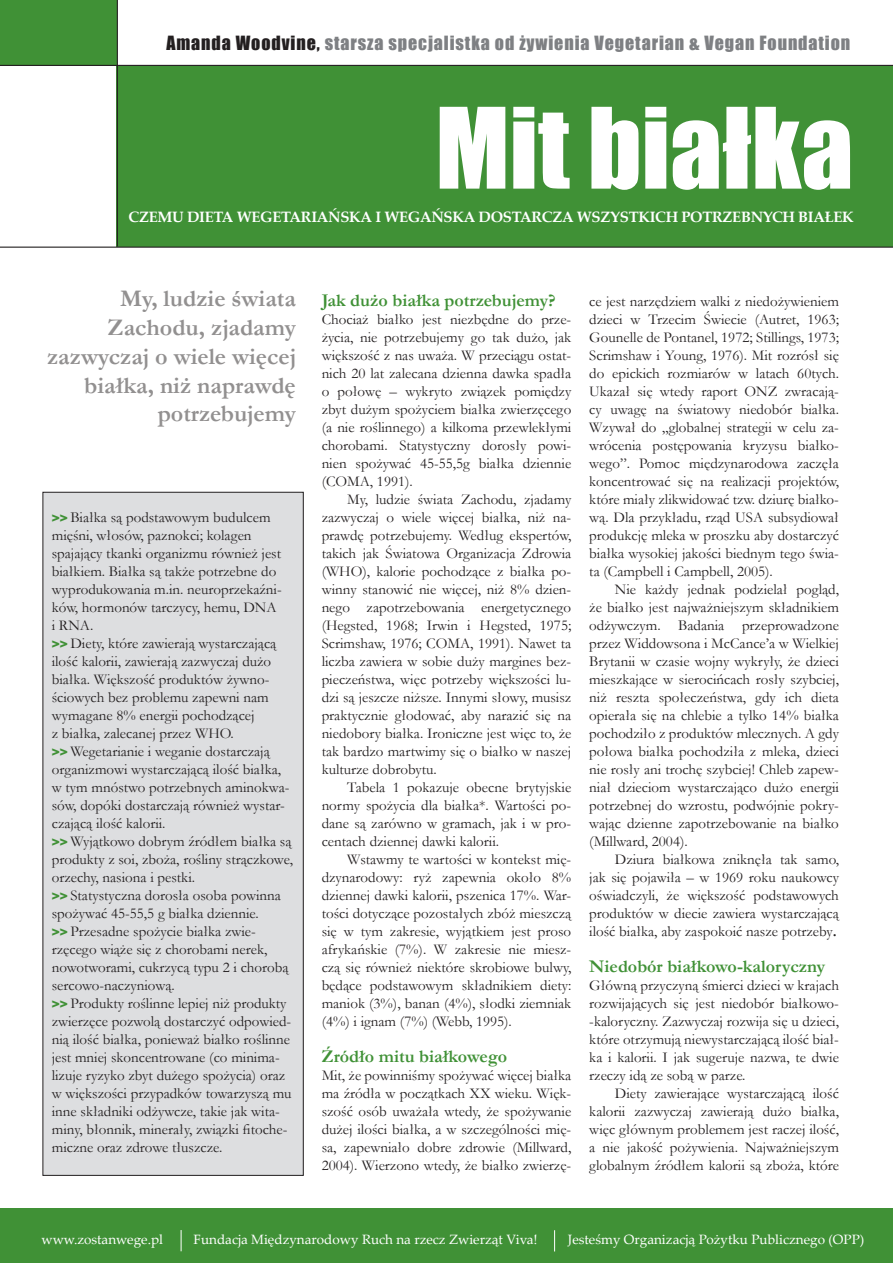
<style>
.page{position:relative;width:893px;height:1263px;background:#fff}
.page>*{position:absolute;margin:0;border:0;box-sizing:border-box;transform-origin:0 0}
.t1{font:103.5px "Impact";color:#fff}
.t2{font:700 24px/28.8px "Garamond";color:#929090;text-align:right}
.t3{font:700 18px "Garamond";color:#409136}
.t4{font:18px "Impact";letter-spacing:.05em;color:#7e8083}
.t5{font:15px/18px "Garamond";color:#231f20;text-align:justify}
.t6{font:700 15px "Palatino Linotype";letter-spacing:-.02em;color:#fff}
.t7{font:13.5px "Palatino Linotype";color:#fff}
.s1{color:#231f20}
.s2{font-family:"Impact";color:#409136}
.s3{font-weight:700}
</style>
<div class="page">
<div style="left:0;top:1209px;width:893px;height:54px;background:#409136"></div>
<div style="left:117px;top:66px;width:776px;height:181px;background:#409136"></div>
<hr style="left:0;top:247px;width:893px;height:1px;background:#231f20">
<div style="left:43px;top:492px;width:260px;height:683px;background:#dddee0"></div>
<div style="left:43px;top:492px;width:261px;height:684px;border:1px solid #231f20"></div>
<div style="left:0;top:0;width:117px;height:66px;background:#409136"></div>
<hr style="left:0;top:65px;width:893px;height:1px;background:#231f20">
<svg style="left:181px;top:1230px;width:1px;height:21px"></svg>
<svg style="left:554px;top:1230px;width:1px;height:21px"></svg>
<hr style="left:117px;top:0;width:1px;height:247px;background:#231f20">
<p class="t4" style="left:166px;top:29px;width:685px"><span class="s1">Amanda Woodvine,</span> starsza specjalistka od żywienia Vegetarian &amp; Vegan Foundation</p>
<h1 class="t1" style="left:435px;top:68px;width:419px">Mit białka</h1>
<p class="t6" style="left:129px;top:206px;width:727px">CZEMU DIETA WEGETARIAŃSKA I WEGAŃSKA DOSTARCZA WSZYSTKICH POTRZEBNYCH BIAŁEK</p>
<h2 class="t2" style="left:47px;top:284px;width:250px">My, ludzie świata<br>Zachodu, zjadamy zazwyczaj o wiele więcej białka, niż naprawdę potrzebujemy</h2>
<p class="t3" style="left:322px;top:288px;width:236px">Jak dużo białka potrzebujemy?</p>
<p class="t5" style="left:322px;top:310px;width:251px">Chociaż białko jest niezbędne do prze&shy;życia, nie potrzebujemy go tak dużo, jak większość z nas uważa. W przeciągu ostat&shy;nich 20 lat zalecana dzienna dawka spadła o połowę – wykryto związek pomiędzy zbyt dużym spożyciem białka zwierzęcego (a nie roślinnego) a kilkoma przewlekłymi chorobami. Statystyczny dorosły powi&shy;nien spożywać 45-55,5g białka dziennie (COMA, 1991).</p>
<p class="t5" style="left:322px;top:490px;width:251px;text-indent:26px">My, ludzie świata Zachodu, zjadamy zazwyczaj o wiele więcej białka, niż na&shy;prawdę potrzebujemy. Według ekspertów, takich jak Światowa Organizacja Zdrowia (WHO), kalorie pochodzące z białka po&shy;winny stanowić nie więcej, niż 8% dzien&shy;nego zapotrzebowania energetycznego (Hegsted, 1968; Irwin i Hegsted, 1975; Scrimshaw, 1976; COMA, 1991). Nawet ta liczba zawiera w sobie duży margines bez&shy;pieczeństwa, więc potrzeby większości lu&shy;dzi są jeszcze niższe. Innymi słowy, musisz praktycznie głodować, aby narazić się na niedobory białka. Ironiczne jest więc to, że tak bardzo martwimy się o białko w naszej kulturze dobrobytu.</p>
<p class="t5" style="left:322px;top:778px;width:251px;text-indent:26px">Tabela 1 pokazuje obecne brytyjskie normy spożycia dla białka*. Wartości po&shy;dane są zarówno w gramach, jak i w pro&shy;centach dziennej dawki kalorii.</p>
<p class="t5" style="left:322px;top:850px;width:251px;text-indent:26px">Wstawmy te wartości w kontekst mię&shy;dzynarodowy: ryż zapewnia około 8% dziennej dawki kalorii, pszenica 17%. War&shy;tości dotyczące pozostałych zbóż mieszczą się w tym zakresie, wyjątkiem jest proso afrykańskie (7%). W zakresie nie miesz&shy;czą się również niektóre skrobiowe bulwy, będące podstawowym składnikiem diety: maniok (3%), banan (4%), słodki ziemniak (4%) i ignam (7%) (Webb, 1995).</p>
<p class="t3" style="left:322px;top:1044px;width:187px">Źródło mitu białkowego</p>
<p class="t5" style="left:322px;top:1066px;width:251px">Mit, że powinniśmy spożywać więcej białka ma źródła w początkach XX wieku. Więk&shy;szość osób uważała wtedy, że spożywanie dużej ilości białka, a w szczególności mię&shy;sa, zapewniało dobre zdrowie (Millward, 2004). Wierzono wtedy, że białko zwierzę-</p>
<p class="t5" style="left:52px;top:508px;width:243px;text-align:left"><span class="s2">&gt;&gt;</span> Białka są podstawowym budulcem mięśni, włosów, paznokci; kolagen spajający tkanki organizmu również jest białkiem. Białka są także potrzebne do wyprodukowania m.in. neuroprzekaźni&shy;ków, hormonów tarczycy, hemu, DNA<br>i RNA.<br><span class="s2">&gt;&gt;</span> Diety, które zawierają wystarczającą ilość kalorii, zawierają zazwyczaj dużo białka. Większość produktów żywno&shy;ściowych bez problemu zapewni nam wymagane 8% energii pochodzącej<br>z białka, zalecanej przez WHO.<br><span class="s2">&gt;&gt;</span> Wegetarianie i weganie dostarczają organizmowi wystarczającą ilość białka, w tym mnóstwo potrzebnych aminokwa&shy;sów, dopóki dostarczają również wystar&shy;czającą ilość kalorii.<br><span class="s2">&gt;&gt;</span> Wyjątkowo dobrym źródłem białka są produkty z soi, zboża, rośliny strączkowe, orzechy, nasiona i pestki.<br><span class="s2">&gt;&gt;</span> Statystyczna dorosła osoba powinna spożywać 45-55,5 g białka dziennie.<br><span class="s2">&gt;&gt;</span> Przesadne spożycie białka zwie&shy;rzęcego wiąże się z chorobami nerek, nowotworami, cukrzycą typu 2 i chorobą sercowo-naczyniową.<br><span class="s2">&gt;&gt;</span> Produkty roślinne lepiej niż produkty zwierzęce pozwolą dostarczyć odpowied&shy;nią ilość białka, ponieważ białko roślinne jest mniej skoncentrowane (co minima&shy;lizuje ryzyko zbyt dużego spożycia) oraz w większości przypadków towarzyszą mu inne składniki odżywcze, takie jak wita&shy;miny, błonnik, minerały, związki fitoche&shy;miczne oraz zdrowe tłuszcze.</p>
<p class="t5" style="left:589px;top:292px;width:251px">ce jest narzędziem walki z niedożywieniem dzieci w Trzecim Świecie (Autret, 1963; Gounelle de Pontanel, 1972; Stillings, 1973; Scrimshaw i Young, 1976). Mit rozrósł się do epickich rozmiarów w latach 60tych.<br>Ukazał się wtedy raport ONZ zwracają&shy;cy uwagę na światowy niedobór białka.<br>Wzywał do „globalnej strategii w celu za&shy;wrócenia postępowania kryzysu białko&shy;wego”. Pomoc międzynarodowa zaczęła koncentrować się na realizacji projektów, które miały zlikwidować tzw. dziurę białko&shy;wą. Dla przykładu, rząd USA subsydiował produkcję mleka w proszku aby dostarczyć białka wysokiej jakości biednym tego świa&shy;ta (Campbell i Campbell, 2005).</p>
<p class="t5" style="left:589px;top:580px;width:251px;text-indent:26px">Nie każdy jednak podzielał pogląd, że białko jest najważniejszym składnikiem odżywczym. Badania przeprowadzone przez Widdowsona i McCance’a w Wielkiej Brytanii w czasie wojny wykryły, że dzieci mieszkające w sierocińcach rosły szybciej, niż reszta społeczeństwa, gdy ich dieta opierała się na chlebie a tylko 14% białka pochodziło z produktów mlecznych. A gdy połowa białka pochodziła z mleka, dzieci nie rosły ani trochę szybciej! Chleb zapew&shy;niał dzieciom wystarczająco dużo energii potrzebnej do wzrostu, podwójnie pokry&shy;wając dzienne zapotrzebowanie na białko (Millward, 2004).</p>
<p class="t5" style="left:589px;top:850px;width:251px;text-indent:26px">Dziura białkowa zniknęła tak samo, jak się pojawiła – w 1969 roku naukowcy oświadczyli, że większość podstawowych produktów w diecie zawiera wystarczającą ilość białka, aby zaspokoić nasze potrzeby<span class="s3">.</span></p>
<p class="t3" style="left:589px;top:954px;width:237px">Niedobór białkowo-kaloryczny</p>
<p class="t5" style="left:589px;top:976px;width:251px">Główną przyczyną śmierci dzieci w krajach rozwijających się jest niedobór białkowo--kaloryczny. Zazwyczaj rozwija się u dzieci, które otrzymują niewystarczającą ilość biał&shy;ka i kalorii. I jak sugeruje nazwa, te dwie rzeczy idą ze sobą w parze.</p>
<p class="t5" style="left:589px;top:1084px;width:251px;text-indent:26px">Diety zawierające wystarczającą ilość kalorii zazwyczaj zawierają dużo białka, więc głównym problemem jest raczej ilość, a nie jakość pożywienia. Najważniejszym globalnym źródłem kalorii są zboża, które</p>
<p class="t7" style="left:41px;top:1230px;width:123px">www.zostanwege.pl</p>
<p class="t7" style="left:193px;top:1230px;width:345px">Fundacja Międzynarodowy Ruch na rzecz Zwierząt Viva!</p>
<p class="t7" style="left:568px;top:1230px;width:298px">Jesteśmy Organizacją Pożytku Publicznego (OPP)</p>
</div>
